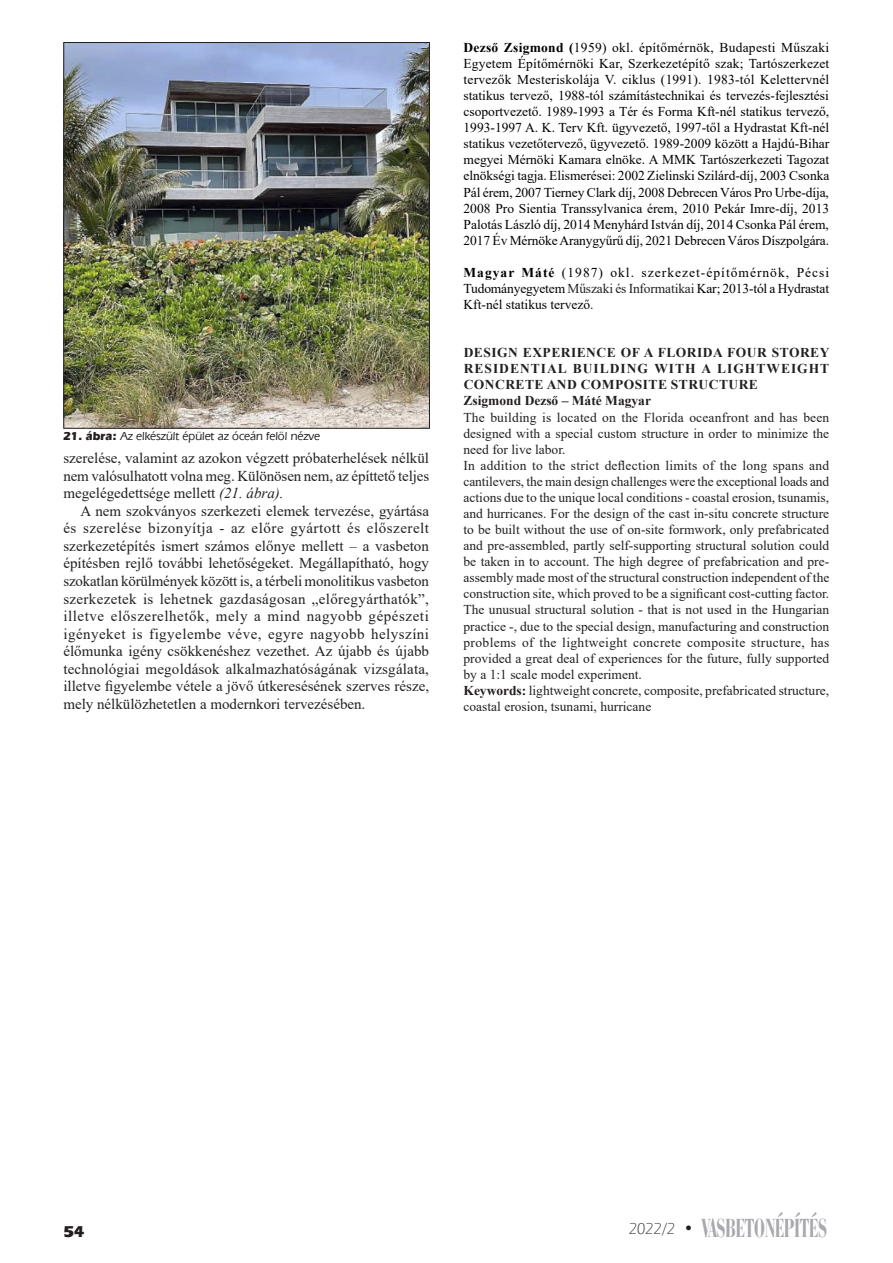
<style>
.page{position:relative;width:893px;height:1263px;background:#fff}
.page>*{position:absolute;margin:0;border:0;box-sizing:border-box;transform-origin:0 0}
.t1{font:27px "Bauer Bodoni BCHU Bold Condensed";color:#a8a9ad;scale:.75 1}
.t2{font:16.5px "Eras HU Bold";color:#231f20}
.t3{font:15px/17.5px "Times New Roman";color:#231f20;text-align:justify}
.t4{font:13.5px/16px "Times New Roman";color:#231f20;text-align:justify}
.t5{font:13.5px/16px "Times New Roman";letter-spacing:-.01em;color:#000;text-align:justify}
.t6{font:700 13.5px/16px "Times New Roman";letter-spacing:.035em;color:#231f20;text-align:justify}
.t7{font:700 13.5px "Times New Roman";color:#231f20}
.Ábra_szoveg{font:12px "Eras Med HU Medium";color:#231f20}
.s1{font-family:"Eras HU Bold"}
.s2{font-style:italic}
.s3{font-weight:700}
.s4{color:#231f20}
.s5{font-family:"Eras Lt HU Light";font-size:16.5px;color:#231f20}
.s6{font-family:"Eras HU Bold";font-size:16.5px;color:#231f20}
</style>
<div class="page">
<img style="left:65px;top:44px;width:363px;height:383px">
<div style="left:63px;top:42px;width:367px;height:387px;border:1px solid #231f20"></div>
<p class="Ábra_szoveg" style="left:63px;top:428px;width:258px"><span class="s1">21. ábra:</span> Az elkészült épület az óceán felöl nézve</p>
<p class="t3" style="left:63px;top:449px;width:367px">szerelése, valamint az azokon végzett próbaterhelések nélkül nem valósulhatott volna meg. Különösen nem, az építtető teljes megelégedettsége mellett <span class="s2">(21. ábra).</span></p>
<p class="t3" style="left:63px;top:501px;width:367px;text-indent:17px">A nem szokványos szerkezeti elemek tervezése, gyártása és szerelése bizonyítja - az előre gyártott és előszerelt szerkezetépítés ismert számos előnye mellett – a vasbeton építésben rejlő további lehetőségeket. Megállapítható, hogy szokatlan körülmények között is, a térbeli monolitikus vasbeton szerkezetek is lehetnek gazdaságosan „előregyárthatók”, illetve előszerelhetők, mely a mind nagyobb gépészeti igényeket is figyelembe véve, egyre nagyobb helyszíni élőmunka igény csökkenéshez vezethet. Az újabb és újabb technológiai megoldások alkalmazhatóságának vizsgálata, illetve figyelembe vétele a jövő útkeresésének szerves része, mely nélkülözhetetlen a modernkori tervezésében.</p>
<p class="t5" style="left:463px;top:39px;width:367px"><span class="s3">Dezső Zsigmond (</span>1959) okl. építőmérnök, Budapesti Műszaki Egyetem Építőmérnöki Kar, Szerkezetépítő szak; Tartószerkezet tervezők Mesteriskolája V. ciklus (1991). 1983-tól Kelettervnél statikus tervező, 1988-tól számítástechnikai és tervezés-fejlesztési csoportvezető. 1989-1993 a Tér és Forma Kft-nél statikus tervező, 1993-1997 A. K. Terv Kft. ügyvezető, 1997-től a Hydrastat Kft-nél statikus vezetőtervező, ügyvezető. 1989-2009 között a Hajdú-Bihar megyei Mérnöki Kamara elnöke. A MMK Tartószerkezeti Tagozat elnökségi tagja. Elismerései: 2002 Zielinski Szilárd-díj, 2003 Csonka Pál érem, 2007 Tierney Clark díj, 2008 Debrecen Város Pro Urbe-díja, 2008 Pro Sientia Transsylvanica érem, 2010 Pekár Imre-díj, 2013<br>Palotás László díj, 2014 Menyhárd István díj, 2014 Csonka Pál érem, 2017 Év Mérnöke Aranygyűrű díj, 2021 Debrecen Város Díszpolgára.</p>
<p class="t5" style="left:463px;top:264px;width:367px"><span class="s3">Magyar Máté</span> (1987) okl. szerkezet-építőmérnök, Pécsi Tudományegyetem <span class="s4">Műszaki és Informatikai</span> Kar; 2013-tól a Hydrastat Kft-nél statikus tervező<span class="s4">.</span></p>
<p class="t6" style="left:464px;top:344px;width:367px">DESIGN EXPERIENCE OF A FLORIDA FOUR STOREY RESIDENTIAL BUILDING WITH A LIGHTWEIGHT CONCRETE AND COMPOSITE STRUCTURE</p>
<p class="t7" style="left:463px;top:391px;width:189px">Zsigmond Dezső – Máté Magyar</p>
<p class="t4" style="left:463px;top:409px;width:367px">The building is located on the Florida oceanfront and has been designed with a special custom structure in order to minimize the need for live labor.</p>
<p class="t4" style="left:463px;top:457px;width:367px">In addition to the strict deflection limits of the long spans and cantilevers, the main design challenges were the exceptional loads and actions due to the unique local conditions - coastal erosion, tsunamis, and hurricanes. For the design of the cast in-situ concrete structure to be built without the use of on-site formwork, only prefabricated and pre-assembled, partly self-supporting structural solution could be taken in to account. The high degree of prefabrication and pre&shy;assembly made most of the structural construction independent of the construction site, which proved to be a significant cost-cutting factor.</p>
<p class="t4" style="left:463px;top:601px;width:367px">The unusual structural solution - that is not used in the Hungarian practice -, due to the special design, manufacturing and construction problems of the lightweight concrete composite structure, has provided a great deal of experiences for the future, fully supported by a 1:1 scale model experiment.</p>
<p class="t4" style="left:463px;top:682px;width:367px"><span class="s3">Keywords:</span> lightweight concrete, composite, prefabricated structure, coastal erosion, tsunami, hurricane</p>
<p class="t2" style="left:64px;top:1221px;width:22px">54</p>
<h1 class="t1" style="left:629px;top:1211px;width:266px"><span class="s5">2022/2</span> <span class="s6">•</span> VASBETONÉPÍTÉS</h1>
</div>
